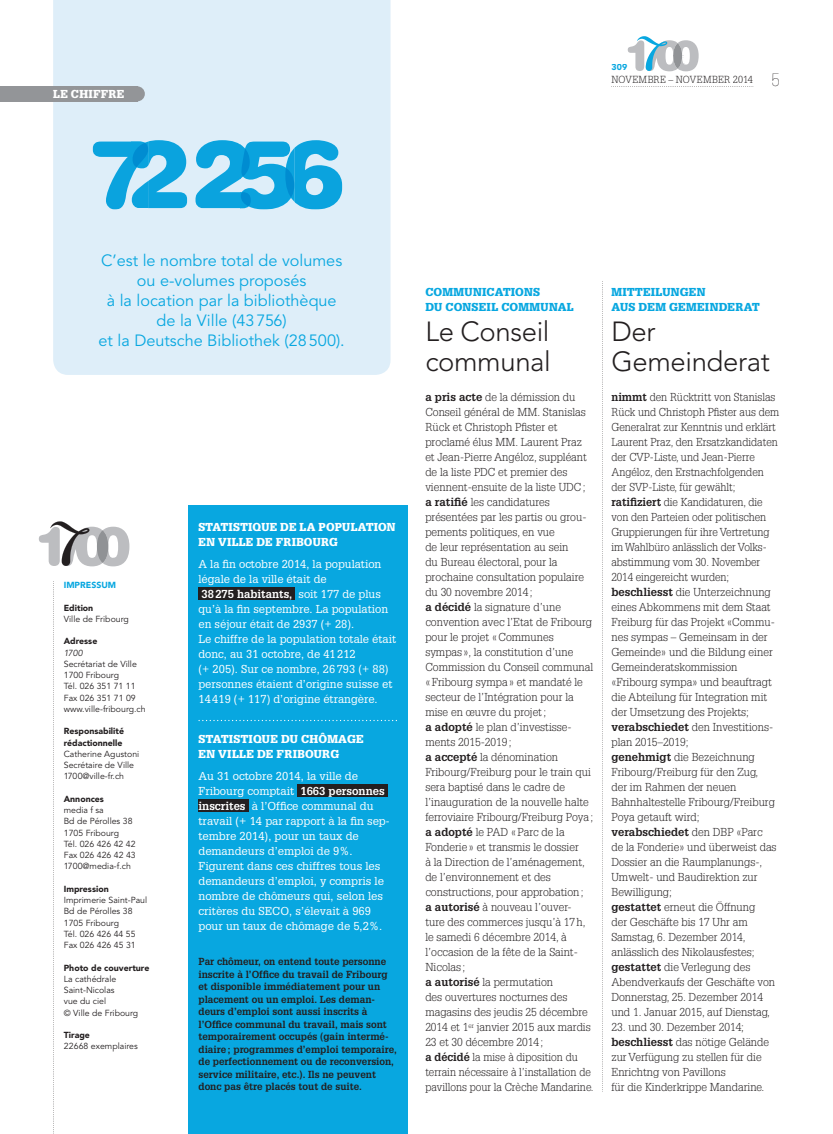
<style>
.page{position:relative;width:833px;height:1134px;background:#fff}
.page>*{position:absolute;margin:0;border:0;box-sizing:border-box;transform-origin:0 0}
.t1{font:900 96px "Helvetica Rounded LT Std";color:#0aa3de}
.t2{font:300 27.5px/30px "Avenir LT Std";letter-spacing:-.015em;color:#231f20}
.t3{font:16.25px/20px "Avenir LT Std";color:#08a7e0;text-align:center}
.t4{font:300 11.25px/15px "Glypha LT Std";color:#231f20}
.t5{font:11.25px/15px "Glypha LT Std";color:#fff}
.t6{font:900 11.25px/15px "Glypha LT Std";letter-spacing:.025em;color:#fff}
.t7{font:900 11.25px/15px "Glypha LT Std";letter-spacing:.025em;color:#08a7e0}
.t8{font:700 10px/12.5px "Glypha LT Std";color:#231f20}
.t9{font:300 10px "Glypha LT Std";letter-spacing:.025em;color:#231f20}
.t10{font:8.75px/11.2px "Avenir LT Std";color:#231f20}
.t11{font:900 8.75px/11.2px "Avenir LT Std";color:#231f20}
.t12{font:900 8.75px "Avenir LT Std";color:#08a7e0}
.t13{font:italic 8.75px "Avenir LT Std";color:#231f20}
.s1{font-weight:700}
.s2{font-weight:100;font-size:17.5px}
</style>
<div class="page">
<svg style="left:611px;top:86px;width:142px;height:1px"></svg>
<svg style="left:628px;top:36px;width:70px;height:35px"></svg>
<div style="left:53px;top:0;width:337px;height:375px;background:#deeef9"></div>
<svg style="left:602px;top:281px;width:1px;height:810px"></svg>
<svg style="left:53px;top:581px;width:1px;height:553px"></svg>
<div style="left:188px;top:505px;width:219px;height:629px;background:#08a7e0"></div>
<div style="left:198px;top:588px;width:97px;height:12px;background:#231f20"></div>
<svg style="left:198px;top:720px;width:199px;height:1px"></svg>
<div style="left:297px;top:785px;width:91px;height:12px;background:#231f20"></div>
<div style="left:198px;top:800px;width:51px;height:12px;background:#231f20"></div>
<svg style="left:39px;top:521px;width:90px;height:45px"></svg>
<div style="left:93px;top:140px;width:94px;height:70px;background:#deeef9"></div>
<svg style="left:132px;top:141px;width:16px;height:67px"></svg>
<div style="left:195px;top:140px;width:147px;height:70px;background:#deeef9"></div>
<svg style="left:285px;top:141px;width:9px;height:69px"></svg>
<div style="left:0;top:86px;width:137px;height:15px;background:#939598"></div>
<div style="left:130px;top:86px;width:15px;height:15px;background:#939598;border-radius:50%"></div>
<p class="t6" style="left:53px;top:86px;width:73px">LE CHIFFRE</p>
<h1 class="t1" style="left:93px;top:112px;width:255px">72 256</h1>
<h3 class="t3" style="left:99px;top:251px;width:248px">C’est le nombre total de volumes ou e-volumes proposés<br>à la location par la bibliothèque de la Ville (43 756)<br>et la Deutsche Bibliothek (28 500).</h3>
<p class="t12" style="left:64px;top:580px;width:54px">IMPRESSUM</p>
<p class="t11" style="left:64px;top:602px;width:31px">Edition</p>
<p class="t10" style="left:64px;top:613px;width:67px">Ville de Fribourg</p>
<p class="t11" style="left:64px;top:635px;width:35px">Adresse</p>
<p class="t13" style="left:64px;top:647px;width:20px">1700</p>
<p class="t10" style="left:64px;top:658px;width:83px">Secrétariat de Ville<br>1700 Fribourg<br>Tél. 026 351 71 11<br>Fax 026 351 71 09 www.ville-fribourg.ch</p>
<p class="t11" style="left:64px;top:726px;width:62px">Responsabilité rédactionnelle</p>
<p class="t10" style="left:64px;top:748px;width:77px">Catherine Agustoni<br>Secrétaire de Ville<br>1700@ville-fr.ch</p>
<p class="t11" style="left:64px;top:793px;width:42px">Annonces</p>
<p class="t10" style="left:64px;top:805px;width:74px">media f sa<br>Bd de Pérolles 38<br>1705 Fribourg<br>Tél. 026 426 42 42<br>Fax 026 426 42 43<br>1700@media-f.ch</p>
<p class="t11" style="left:64px;top:883px;width:46px">Impression</p>
<p class="t10" style="left:64px;top:895px;width:85px">Imprimerie Saint-Paul<br>Bd de Pérolles 38<br>1705 Fribourg<br>Tél. 026 426 44 55<br>Fax 026 426 45 31</p>
<p class="t11" style="left:64px;top:962px;width:87px">Photo de couverture</p>
<p class="t10" style="left:64px;top:973px;width:76px">La cathédrale<br>Saint-Nicolas<br>vue du ciel<br>© Ville de Fribourg</p>
<p class="t11" style="left:64px;top:1029px;width:28px">Tirage</p>
<p class="t10" style="left:64px;top:1041px;width:75px">22 668 exemplaires</p>
<p class="t6" style="left:198px;top:520px;width:199px">STATISTIQUE DE LA POPULATION<br>EN VILLE DE FRIBOURG</p>
<p class="t5" style="left:198px;top:556px;width:199px">A la fin octobre 2014, la population légale de la ville était de<br><span class="s1">38 275 habitants,</span> soit 177 de plus qu’à la fin septembre. La population en séjour était de 2937 (+ 28).<br>Le chiffre de la population totale était donc, au 31 octobre, de 41 212<br>(+ 205). Sur ce nombre, 26 793 (+ 88) personnes étaient d’origine suisse et 14 419 (+ 117) d’origine étrangère.</p>
<p class="t6" style="left:198px;top:732px;width:167px">STATISTIQUE DU CHÔMAGE<br>EN VILLE DE FRIBOURG</p>
<p class="t5" style="left:198px;top:768px;width:192px">Au 31 octobre 2014, la ville de<br>Fribourg comptait <span class="s1">1663 personnes inscrites</span> à l’Office communal du travail (+ 14 par rapport à la fin sep&shy;tembre 2014), pour un taux de demandeurs d’emploi de 9%.<br>Figurent dans ces chiffres tous les demandeurs d’emploi, y compris le nombre de chômeurs qui, selon les critères du SECO, s’élevait à 969 pour un taux de chômage de 5,2%.</p>
<p class="t8" style="left:198px;top:955px;width:200px">Par chômeur, on entend toute personne inscrite à l’Office du travail de Fribourg et disponible immédiatement pour un placement ou un emploi. Les deman&shy;deurs d’emploi sont aussi inscrits à l’Office communal du travail, mais sont temporairement occupés (gain intermé&shy;diaire ; programmes d’emploi temporaire, de perfectionnement ou de reconversion, service militaire, etc.). Ils ne peuvent donc pas être placés tout de suite.</p>
<p class="t12" style="left:611px;top:62px;width:17px">309</p>
<p class="t9" style="left:611px;top:74px;width:170px">NOVEMBRE – NOVEMBER 2014 <span class="s2">5</span></p>
<p class="t7" style="left:425px;top:285px;width:150px">COMMUNICATIONS<br>DU CONSEIL COMMUNAL</p>
<h2 class="t2" style="left:425px;top:317px;width:127px">Le Conseil communal</h2>
<p class="t4" style="left:425px;top:390px;width:170px"><span class="s1">a pris acte</span> de la démission du<br>Conseil général de MM. Stanislas<br>Rück et Christoph Pfister et proclamé élus MM. Laurent Praz et Jean-Pierre Angéloz, suppléant de la liste PDC et premier des viennent-ensuite de la liste UDC ; <span class="s1">a ratifié</span> les candidatures présentées par les partis ou grou&shy;pements politiques, en vue<br>de leur représentation au sein<br>du Bureau électoral, pour la prochaine consultation populaire du 30 novembre 2014 ;<br><span class="s1">a décidé</span> la signature d’une convention avec l’Etat de Fribourg pour le projet « Communes sympas », la constitution d’une<br>Commission du Conseil communal « Fribourg sympa » et mandaté le secteur de l’Intégration pour la mise en œuvre du projet ;<br><span class="s1">a adopté</span> le plan d’investisse&shy;ments 2015-2019 ;<br><span class="s1">a accepté</span> la dénomination<br>Fribourg/Freiburg pour le train qui sera baptisé dans le cadre de l’inauguration de la nouvelle halte ferroviaire Fribourg/Freiburg Poya ; <span class="s1">a adopté</span> le PAD « Parc de la<br>Fonderie » et transmis le dossier<br>à la Direction de l’aménagement, de l’environnement et des constructions, pour approbation ;<br><span class="s1">a autorisé</span> à nouveau l’ouver&shy;ture des commerces jusqu’à 17 h, le samedi 6 décembre 2014, à l’occasion de la fête de la Saint-<br>Nicolas ;<br><span class="s1">a autorisé</span> la permutation<br>des ouvertures nocturnes des magasins des jeudis 25 décembre<br>2014 et 1<sup>er</sup> janvier 2015 aux mardis<br>23 et 30 décembre 2014 ;<br><span class="s1">a décidé</span> la mise à diposition du terrain nécessaire à l’installation de pavillons pour la Crèche Mandarine.</p>
<p class="t7" style="left:611px;top:285px;width:150px">MITTEILUNGEN<br>AUS DEM GEMEINDERAT</p>
<h2 class="t2" style="left:611px;top:317px;width:160px">Der<br>Gemeinderat</h2>
<p class="t4" style="left:611px;top:390px;width:169px"><span class="s1">nimmt</span> den Rücktritt von Stanislas<br>Rück und Christoph Pfister aus dem<br>Generalrat zur Kenntnis und erklärt<br>Laurent Praz, den Ersatzkandidaten der CVP-Liste, und Jean-Pierre<br>Angéloz, den Erstnachfolgenden der SVP-Liste, für gewählt; <span class="s1">ratifiziert</span> die Kandidaturen, die von den Parteien oder politischen<br>Gruppierungen für ihre Vertretung im Wahlbüro anlässlich der Volks&shy;abstimmung vom 30. November<br>2014 eingereicht wurden; <span class="s1">beschliesst</span> die Unterzeichnung eines Abkommens mit dem Staat<br>Freiburg für das Projekt «Commu&shy;nes sympas – Gemeinsam in der<br>Gemeinde» und die Bildung einer<br>Gemeinderatskommission «Fribourg sympa» und beauftragt die Abteilung für Integration mit der Umsetzung des Projekts; <span class="s1">verabschiedet</span> den Investitions&shy;plan 2015–2019;<br><span class="s1">genehmigt</span> die Bezeichnung<br>Fribourg/Freiburg für den Zug,<br>der im Rahmen der neuen<br>Bahnhaltestelle Fribourg/Freiburg<br>Poya getauft wird; <span class="s1">verabschiedet</span> den DBP «Parc<br>de la Fonderie» und überweist das<br>Dossier an die Raumplanungs-,<br>Umwelt- und Baudirektion zur<br>Bewilligung;<br><span class="s1">gestattet</span> erneut die Öffnung<br>der Geschäfte bis 17 Uhr am<br>Samstag, 6. Dezember 2014, anlässlich des Nikolausfestes; <span class="s1">gestattet</span> die Verlegung des<br>Abendverkaufs der Geschäfte von<br>Donnerstag, 25. Dezember 2014 und 1. Januar 2015, auf Dienstag,</p>
<p class="t4" style="left:611px;top:1020px;width:159px">23. und 30. Dezember 2014; <span class="s1">beschliesst</span> das nötige Gelände zur Verfügung zu stellen für die<br>Enrichtng von Pavillons<br>für die Kinderkrippe Mandarine.</p>
</div>
